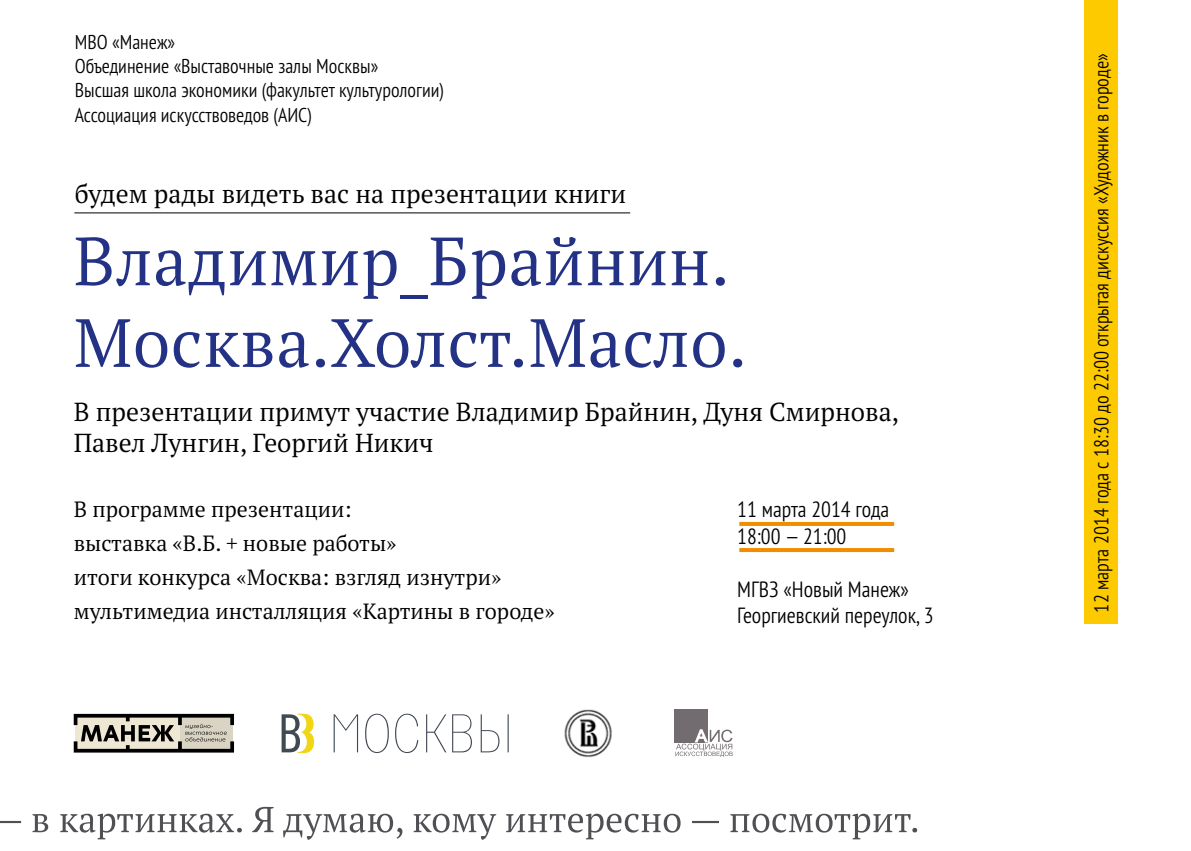
<style>
.page{position:relative;width:1191px;height:851px;background:#fff}
.page>*{position:absolute;margin:0;border:0;box-sizing:border-box;transform-origin:0 0}
.t1{font:68px/81.6px "PT Serif Pro";letter-spacing:.01em;color:#243285}
.t2{font:26px/31.2px "PT Serif Pro";color:#000}
.t3{font:22px/34px "PT Serif Pro";color:#000}
.t4{font:300 condensed 22px/26.4px "PT Sans Pro";color:#000}
.t5{font:300 condensed 20.2px "PT Sans Pro";color:#000}
.t6{font:300 condensed 20px/24px "PT Sans Pro";color:#000}
</style>
<div class="page">
<div style="left:1084px;top:0;width:33px;height:623px;background:#fdca00"></div>
<hr style="left:74px;top:212px;width:556px;height:1px;background:#000">
<svg style="left:74px;top:713px;width:160px;height:39px;background:#949185"></svg>
<svg style="left:281px;top:713px;width:33px;height:41px"></svg>
<svg style="left:334px;top:713px;width:175px;height:40px"></svg>
<div style="left:675px;top:709px;width:33px;height:33px;background:#726b6f"></div>
<svg style="left:675px;top:729px;width:57px;height:27px"></svg>
<svg style="left:0;top:806px;width:917px;height:33px"></svg>
<hr style="left:739px;top:522px;width:155px;height:4px;background:#f18e00">
<hr style="left:739px;top:548px;width:155px;height:4px;background:#f18e00">
<img style="left:564px;top:709px;width:48px;height:49px">
<p class="t6" style="left:75px;top:30px;width:370px">МВО «Манеж»<br>Объединение «Выставочные залы Москвы»<br>Высшая школа экономики (факультет культурологии)<br>Ассоциация искусствоведов (АИС)</p>
<p class="t2" style="left:75px;top:178px;width:553px">будем рады видеть вас на презентации книги</p>
<h1 class="t1" style="left:74px;top:219px;width:675px">Владимир_Брайнин.<br>Москва.Холст.Масло.</h1>
<p class="t2" style="left:74px;top:395px;width:827px">В презентации примут участие Владимир Брайнин, Дуня Смирнова,<br>Павел Лунгин, Георгий Никич</p>
<p class="t3" style="left:74px;top:492px;width:482px">В программе презентации:<br>выставка «В.Б. + новые работы»<br>итоги конкурса «Москва: взгляд изнутри» мультимедиа инсталляция «Картины в городе»</p>
<p class="t4" style="left:737px;top:495px;width:153px">11 марта 2014 года<br>18:00 — 21:00</p>
<p class="t4" style="left:737px;top:575px;width:198px">МГВЗ «Новый Манеж»<br>Георгиевский переулок, 3</p>
<p class="t5" style="left:1088px;top:612px;width:560px;rotate:-90deg">12 марта 2014 года с 18:30 до 22:00 открытая дискуссия «Художник в городе»</p>
</div>
